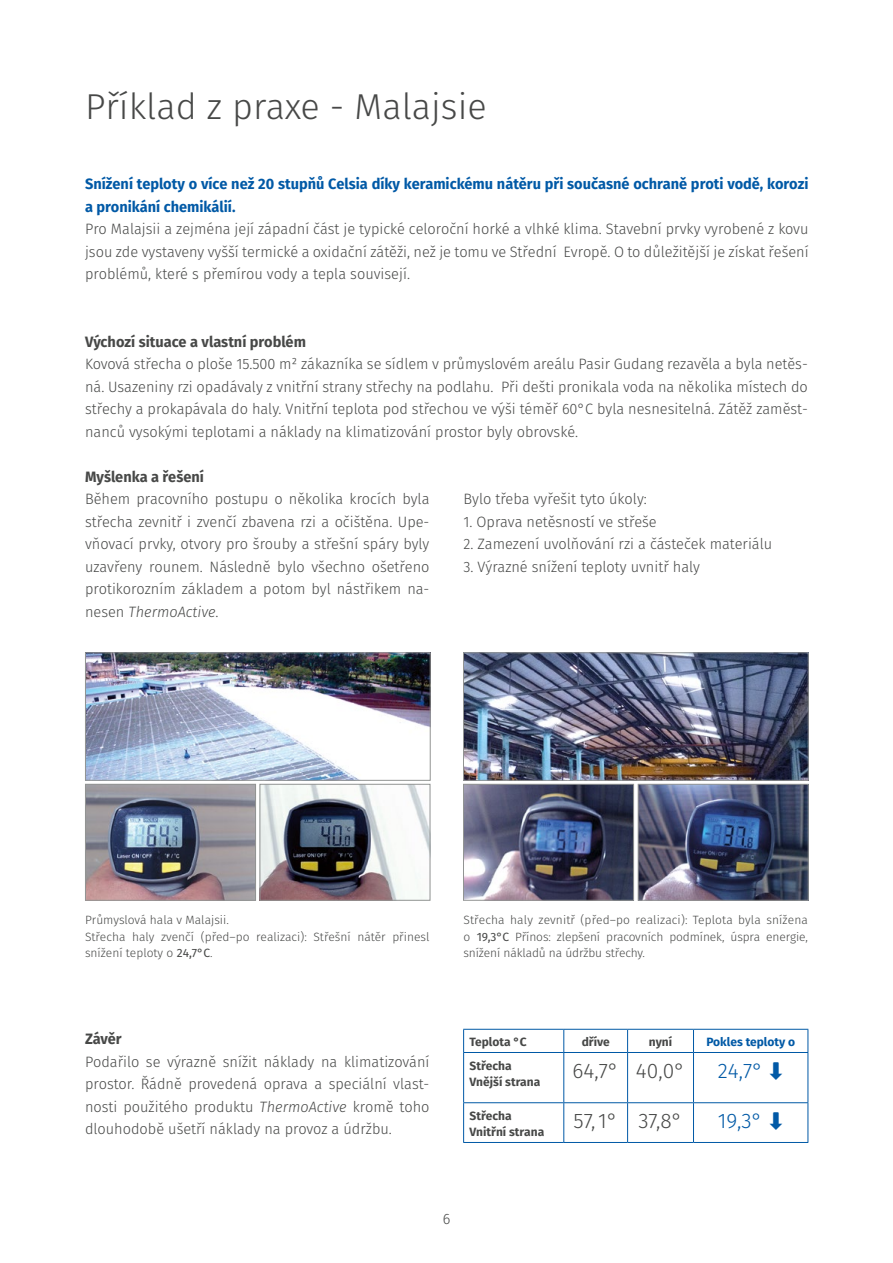
<style>
.page{position:relative;width:893px;height:1263px;background:#fff}
.page>*{position:absolute;margin:0;border:0;box-sizing:border-box;transform-origin:0 0}
.t1{font:300 36px "Fira Sans";color:#474847}
.t2{font:300 21px "Fira Sans";letter-spacing:-.005em;color:#474847}
.t3{font:300 21px "Fira Sans";color:#0059a6}
.t4{font:300 15px/22.5px "Fira Sans";color:#474847;text-align:justify}
.t5{font:700 15px/22.5px "Fira Sans";color:#0059a6}
.t6{font:700 15px "Fira Sans";color:#474847}
.t7{font:300 12px/16.5px "Fira Sans";color:#474847;text-align:justify}
.t8{font:700 12px/16.5px "Fira Sans";color:#474847}
.t9{font:700 12px "Fira Sans";color:#0059a6}
.s1{font-style:italic}
.s2{font-weight:400}
</style>
<div class="page">
<hr style="left:463px;top:1029px;width:101px;height:1px;background:#0059a6">
<svg style="left:463px;top:1030px;width:1px;height:22px"></svg>
<hr style="left:564px;top:1029px;width:64px;height:1px;background:#0059a6">
<svg style="left:563px;top:1030px;width:1px;height:22px"></svg>
<hr style="left:628px;top:1029px;width:65px;height:1px;background:#0059a6">
<svg style="left:627px;top:1030px;width:1px;height:22px"></svg>
<hr style="left:693px;top:1029px;width:115px;height:1px;background:#0059a6">
<svg style="left:693px;top:1030px;width:1px;height:22px"></svg>
<svg style="left:808px;top:1030px;width:1px;height:22px"></svg>
<hr style="left:463px;top:1052px;width:101px;height:1px;background:#0059a6">
<hr style="left:463px;top:1053px;width:1px;height:49px;background:#0059a6">
<hr style="left:564px;top:1052px;width:64px;height:1px;background:#0059a6">
<hr style="left:563px;top:1053px;width:1px;height:49px;background:#0059a6">
<hr style="left:628px;top:1052px;width:65px;height:1px;background:#0059a6">
<hr style="left:627px;top:1053px;width:1px;height:49px;background:#0059a6">
<hr style="left:693px;top:1052px;width:115px;height:1px;background:#0059a6">
<hr style="left:693px;top:1053px;width:1px;height:49px;background:#0059a6">
<hr style="left:808px;top:1053px;width:1px;height:49px;background:#0059a6">
<hr style="left:463px;top:1102px;width:101px;height:1px;background:#0059a6">
<hr style="left:463px;top:1103px;width:1px;height:39px;background:#0059a6">
<hr style="left:564px;top:1102px;width:64px;height:1px;background:#0059a6">
<hr style="left:563px;top:1103px;width:1px;height:39px;background:#0059a6">
<hr style="left:628px;top:1102px;width:65px;height:1px;background:#0059a6">
<hr style="left:627px;top:1103px;width:1px;height:39px;background:#0059a6">
<hr style="left:693px;top:1102px;width:115px;height:1px;background:#0059a6">
<hr style="left:693px;top:1103px;width:1px;height:39px;background:#0059a6">
<hr style="left:808px;top:1103px;width:1px;height:39px;background:#0059a6">
<hr style="left:463px;top:1142px;width:101px;height:1px;background:#0059a6">
<hr style="left:564px;top:1142px;width:64px;height:1px;background:#0059a6">
<hr style="left:628px;top:1142px;width:65px;height:1px;background:#0059a6">
<hr style="left:693px;top:1142px;width:115px;height:1px;background:#0059a6">
<img style="left:87px;top:654px;width:341px;height:124px">
<div style="left:85px;top:652px;width:345px;height:128px;border:1px solid #929493"></div>
<img style="left:465px;top:654px;width:341px;height:124px">
<div style="left:463px;top:652px;width:345px;height:128px;border:1px solid #929493"></div>
<img style="left:465px;top:786px;width:167px;height:112px">
<div style="left:463px;top:784px;width:171px;height:116px;border:1px solid #929493"></div>
<img style="left:640px;top:786px;width:166px;height:112px">
<div style="left:638px;top:784px;width:170px;height:116px;border:1px solid #929493"></div>
<img style="left:87px;top:786px;width:167px;height:112px">
<div style="left:85px;top:784px;width:171px;height:116px;border:1px solid #929493"></div>
<img style="left:262px;top:786px;width:166px;height:112px">
<div style="left:260px;top:784px;width:170px;height:116px;border:1px solid #929493"></div>
<h1 class="t1" style="left:85px;top:81px;width:403px">Příklad z praxe - Malajsie</h1>
<p class="t5" style="left:85px;top:171px;width:725px">Snížení teploty o více než 20 stupňů Celsia díky keramickému nátěru při současné ochraně proti vodě, korozi a pronikání chemikálií.</p>
<p class="t4" style="left:85px;top:217px;width:725px">Pro Malajsii a zejména její západní část je typické celoroční horké a vlhké klima. Stavební prvky vyrobené z kovu jsou zde vystaveny vyšší termické a oxidační zátěži, než je tomu ve Střední Evropě. O to důležitější je získat řešení problémů, které s přemírou vody a tepla souvisejí.</p>
<p class="t6" style="left:85px;top:329px;width:222px">Výchozí situace a vlastní problém</p>
<p class="t4" style="left:85px;top:352px;width:724px">Kovová střecha o ploše 15.500 m² zákazníka se sídlem v průmyslovém areálu Pasir Gudang rezavěla a byla netěs&shy;ná. Usazeniny rzi opadávaly z vnitřní strany střechy na podlahu. Při dešti pronikala voda na několika místech do střechy a prokapávala do haly. Vnitřní teplota pod střechou ve výši téměř 60°C byla nesnesitelná. Zátěž zaměst&shy;nanců vysokými teplotami a náklady na klimatizování prostor byly obrovské.</p>
<p class="t6" style="left:85px;top:464px;width:120px">Myšlenka a řešení</p>
<p class="t4" style="left:85px;top:487px;width:346px">Během pracovního postupu o několika krocích byla střecha zevnitř i zvenčí zbavena rzi a očištěna. Upe&shy;vňovací prvky, otvory pro šrouby a střešní spáry byly uzavřeny rounem. Následně bylo všechno ošetřeno protikorozním základem a potom byl nástřikem na&shy;nesen <span class="s1">ThermoActive</span>.</p>
<p class="t4" style="left:463px;top:487px;width:185px">Bylo třeba vyřešit tyto úkoly:</p>
<p class="t4" style="left:463px;top:510px;width:195px">1. Oprava netěsností ve střeše</p>
<p class="t4" style="left:463px;top:532px;width:310px">2. Zamezení uvolňování rzi a částeček materiálu</p>
<p class="t4" style="left:463px;top:555px;width:238px">3. Výrazné snížení teploty uvnitř haly</p>
<p class="t7" style="left:85px;top:912px;width:346px;text-align:left">Průmyslová hala v Malajsii.<br>Střecha haly zvenčí (před–po realizaci): Střešní nátěr přinesl snížení teploty o <span class="s2">24,7°C</span>.</p>
<p class="t6" style="left:85px;top:1026px;width:38px">Závěr</p>
<p class="t4" style="left:85px;top:1050px;width:346px">Podařilo se výrazně snížit náklady na klimatizování prostor. Řádně provedená oprava a speciální vlast&shy;nosti použitého produktu <span class="s1">ThermoActive</span> kromě toho dlouhodobě ušetří náklady na provoz a údržbu.</p>
<p class="t7" style="left:463px;top:912px;width:346px">Střecha haly zevnitř (před–po realizaci): Teplota byla snížena o <span class="s2">19,3°C</span> Přínos: zlepšení pracovních podmínek, úspra energie, snížení nákladů na údržbu střechy.</p>
<p class="t8" style="left:470px;top:1033px;width:58px">Teplota °C</p>
<p class="t8" style="left:582px;top:1033px;width:30px">dříve</p>
<p class="t8" style="left:649px;top:1033px;width:25px">nyní</p>
<p class="t9" style="left:706px;top:1032px;width:90px">Pokles teploty o</p>
<p class="t8" style="left:470px;top:1056px;width:72px">Střecha<br>Vnější strana</p>
<h2 class="t2" style="left:572px;top:1056px;width:114px">64,7° 40,0°</h2>
<h2 class="t3" style="left:718px;top:1056px;width:67px">24,7° ⬇</h2>
<p class="t8" style="left:470px;top:1107px;width:76px">Střecha<br>Vnitřní strana</p>
<h2 class="t2" style="left:574px;top:1106px;width:110px">57, 1° 37,8°</h2>
<h2 class="t3" style="left:718px;top:1106px;width:67px">19,3° ⬇</h2>
<p class="t4" style="left:443px;top:1207px;width:9px">6</p>
</div>
